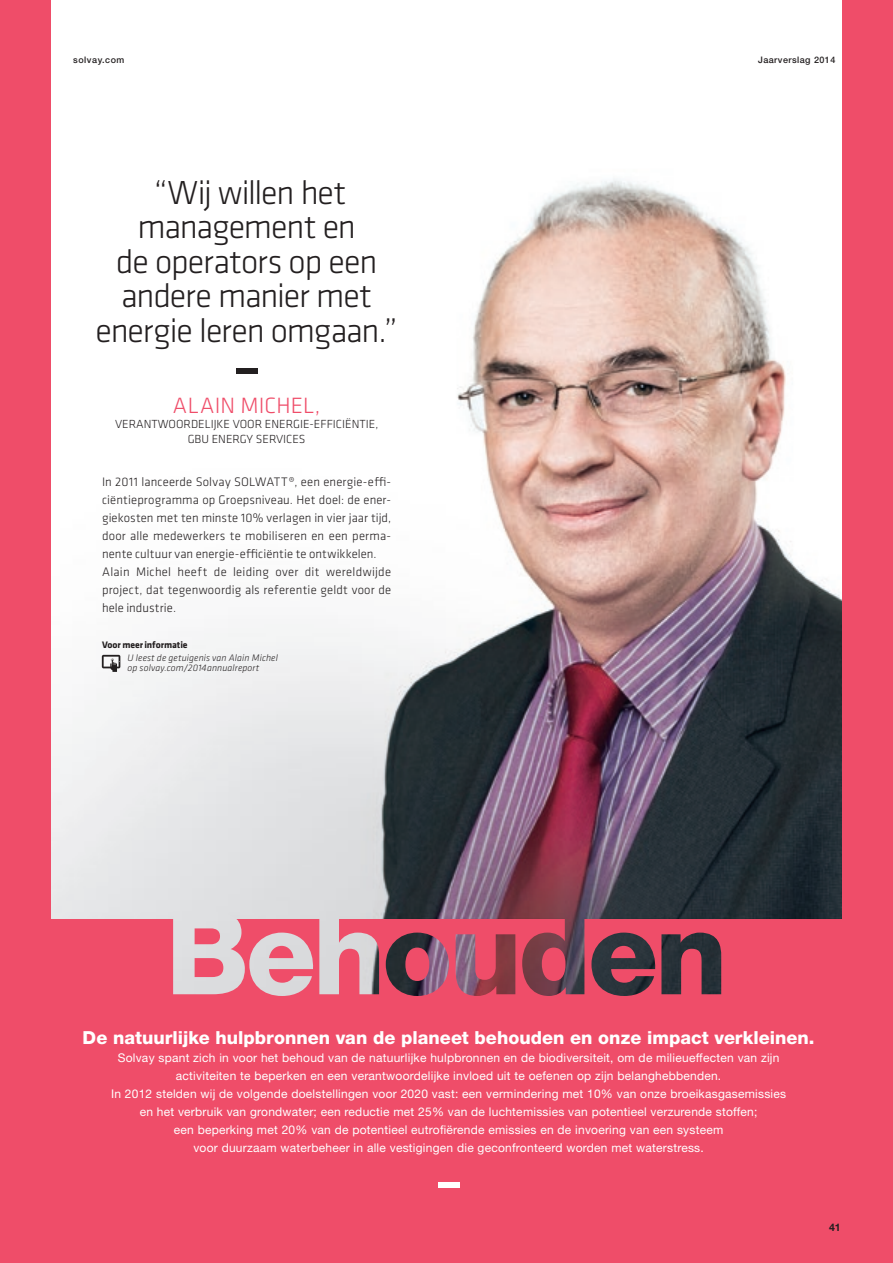
<style>
.page{position:relative;width:893px;height:1263px;background:#ef4d69}
.page>*{position:absolute;margin:0;border:0;box-sizing:border-box;transform-origin:0 0}
.t1{font:300 34.5px/34.5px "Klavika";letter-spacing:-.035em;color:#231f20;text-align:center}
.t2{font:300 22.95px "Klavika";letter-spacing:.005em;color:#ef4d69}
.t3{font:800 18px "Helvetica Neue";color:#fff}
.t4{font:300 12.75px/18px "Klavika";letter-spacing:.01em;color:#231f20}
.t5{font:300 12.15px/14.9px "Klavika";color:#231f20;text-align:center}
.t6{font:12px/18px "Helvetica Neue";letter-spacing:.02em;color:#fff;text-align:center}
.t7{font:700 10.5px "Helvetica Neue";color:#231f20}
.t8{font:italic 300 9.75px/10.6px "Klavika";letter-spacing:.015em;color:#231f20}
.t9{font:700 9.75px "Klavika";letter-spacing:-.01em;color:#231f20}
.t10{font:500 9px "Helvetica Neue";letter-spacing:.05em;color:#231f20}
</style>
<div class="page">
<div style="left:51px;top:0;width:791px;height:918px;background:#fff"></div>
<img style="left:51px;top:178px;width:791px;height:740px">
<div style="left:236px;top:368px;width:21px;height:5px;background:#231f20"></div>
<div style="left:438px;top:1182px;width:21px;height:6px;background:#fff"></div>
<svg style="left:102px;top:655px;width:18px;height:17px"></svg>
<img style="left:173px;top:912px;width:548px;height:84px">
<p class="t10" style="left:73px;top:54px;width:53px">solvay.com</p>
<p class="t10" style="left:758px;top:55px;width:79px">Jaarverslag 2014</p>
<h1 class="t1" style="left:95px;top:175px;width:304px">“Wij willen het management en<br>de operators op een andere manier met energie leren omgaan.”</h1>
<h2 class="t2" style="left:173px;top:392px;width:149px">ALAIN MICHEL,</h2>
<p class="t5" style="left:115px;top:416px;width:265px">VERANTWOORDELIJKE VOOR ENERGIE-EFFICIËNTIE,<br>GBU ENERGY SERVICES</p>
<p class="t4" style="left:102px;top:473px;width:291px">In 2011 lanceerde Solvay SOLWATT®, een energie-effi&shy;ciëntieprogramma op Groepsniveau. Het doel: de ener&shy;giekosten met ten minste 10% verlagen in vier jaar tijd, door alle medewerkers te mobiliseren en een perma&shy;nente cultuur van energie-efficiëntie te ontwikkelen.<br>Alain Michel heeft de leiding over dit wereldwijde project, dat tegenwoordig als referentie geldt voor de hele industrie.</p>
<p class="t9" style="left:102px;top:638px;width:87px">Voor meer informatie</p>
<p class="t8" style="left:128px;top:652px;width:152px">U leest de getuigenis van Alain Michel op solvay.com/2014annualreport</p>
<h3 class="t3" style="left:83px;top:1027px;width:733px">De natuurlijke hulpbronnen van de planeet behouden en onze impact verkleinen.</h3>
<p class="t6" style="left:111px;top:1049px;width:677px">Solvay spant zich in voor het behoud van de natuurlijke hulpbronnen en de biodiversiteit, om de milieueffecten van zijn activiteiten te beperken en een verantwoordelijke invloed uit te oefenen op zijn belanghebbenden.<br>In 2012 stelden wij de volgende doelstellingen voor 2020 vast: een vermindering met 10% van onze broeikasgasemissies en het verbruik van grondwater; een reductie met 25% van de luchtemissies van potentieel verzurende stoffen;<br>een beperking met 20% van de potentieel eutrofiërende emissies en de invoering van een systeem<br>voor duurzaam waterbeheer in alle vestigingen die geconfronteerd worden met waterstress.</p>
<p class="t7" style="left:829px;top:1220px;width:13px">41</p>
</div>
